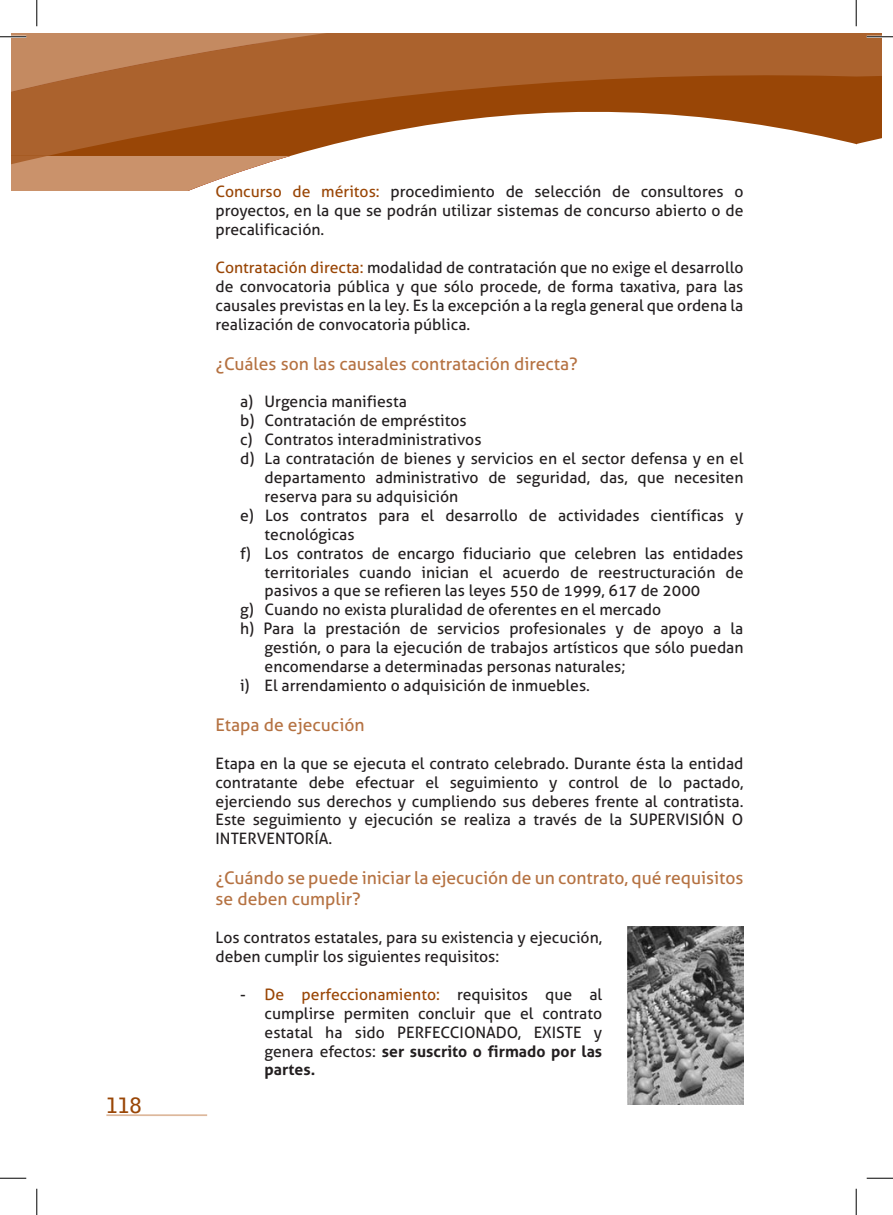
<style>
.page{position:relative;width:893px;height:1215px;background:#fff}
.page>*{position:absolute;margin:0;border:0;box-sizing:border-box;transform-origin:0 0}
.t1{font:700 21px "Bell Gothic Std";color:#994606}
.t2{font:17.5px/21px "Aller";color:#b57242}
.t3{font:15.75px/18.9px "Aller";color:#231f20;text-align:justify}
.s1{color:#994606}
.s2{font-weight:700}
</style>
<div class="page">
<svg style="left:12px;top:33px;width:843px;height:123px"></svg>
<svg style="left:12px;top:155px;width:278px;height:36px"></svg>
<hr style="left:106px;top:1114px;width:101px;height:2px;background:#ddb89c">
<img style="left:627px;top:926px;width:116px;height:178px">
<svg style="left:0;top:33px;width:376px;height:81px;background:#b37040"></svg>
<svg style="left:855px;top:33px;width:37px;height:112px"></svg>
<svg style="left:0;top:1177px;width:26px;height:1px"></svg>
<svg style="left:866px;top:1177px;width:26px;height:1px"></svg>
<svg style="left:36px;top:0;width:1px;height:26px"></svg>
<svg style="left:36px;top:1188px;width:1px;height:26px"></svg>
<svg style="left:855px;top:0;width:1px;height:26px"></svg>
<svg style="left:855px;top:1188px;width:1px;height:26px"></svg>
<h1 class="t1" style="left:106px;top:1092px;width:37px">118</h1>
<p class="t3" style="left:215px;top:182px;width:529px"><span class="s1">Concurso de méritos:</span> procedimiento de selección de consultores o proyectos, en la que se podrán utilizar sistemas de concurso abierto o de precalificación.</p>
<p class="t3" style="left:215px;top:258px;width:529px"><span class="s1">Contratación directa:</span> modalidad de contratación que no exige el desarrollo de convocatoria pública y que sólo procede, de forma taxativa, para las causales previstas en la ley. Es la excepción a la regla general que ordena la realización de convocatoria pública.</p>
<p class="t2" style="left:215px;top:353px;width:363px">¿Cuáles son las causales contratación directa?</p>
<p class="t3" style="left:240px;top:392px;width:168px">a) Urgencia manifiesta</p>
<p class="t3" style="left:240px;top:411px;width:228px">b) Contratación de empréstitos</p>
<p class="t3" style="left:240px;top:430px;width:243px">c) Contratos interadministrativos</p>
<p class="t3" style="left:240px;top:449px;width:504px">d) La contratación de bienes y servicios en el sector defensa y en el</p>
<p class="t3" style="left:264px;top:468px;width:480px">departamento administrativo de seguridad, das, que necesiten</p>
<p class="t3" style="left:264px;top:487px;width:195px">reserva para su adquisición</p>
<p class="t3" style="left:240px;top:506px;width:504px">e) Los contratos para el desarrollo de actividades científicas y</p>
<p class="t3" style="left:264px;top:524px;width:91px">tecnológicas</p>
<p class="t3" style="left:240px;top:543px;width:504px">f) Los contratos de encargo fiduciario que celebren las entidades</p>
<p class="t3" style="left:264px;top:562px;width:480px">territoriales cuando inician el acuerdo de reestructuración de</p>
<p class="t3" style="left:264px;top:581px;width:437px">pasivos a que se refieren las leyes 550 de 1999, 617 de 2000</p>
<p class="t3" style="left:240px;top:600px;width:422px">g) Cuando no exista pluralidad de oferentes en el mercado</p>
<p class="t3" style="left:240px;top:619px;width:504px">h) Para la prestación de servicios profesionales y de apoyo a la</p>
<p class="t3" style="left:264px;top:638px;width:480px">gestión, o para la ejecución de trabajos artísticos que sólo puedan</p>
<p class="t3" style="left:264px;top:657px;width:362px">encomendarse a determinadas personas naturales;</p>
<p class="t3" style="left:240px;top:676px;width:351px">i) El arrendamiento o adquisición de inmuebles.</p>
<p class="t2" style="left:215px;top:714px;width:150px">Etapa de ejecución</p>
<p class="t3" style="left:215px;top:753px;width:529px">Etapa en la que se ejecuta el contrato celebrado. Durante ésta la entidad contratante debe efectuar el seguimiento y control de lo pactado, ejerciendo sus derechos y cumpliendo sus deberes frente al contratista.<br>Este seguimiento y ejecución se realiza a través de la SUPERVISIÓN O INTERVENTORÍA.</p>
<p class="t2" style="left:215px;top:867px;width:529px">¿Cuándo se puede iniciar la ejecución de un contrato, qué requisitos se deben cumplir?</p>
<p class="t3" style="left:215px;top:928px;width:388px">Los contratos estatales, para su existencia y ejecución, deben cumplir los siguientes requisitos:</p>
<p class="t3" style="left:264px;top:984px;width:339px;text-indent:-25px">- <span class="s1">De perfeccionamiento:</span> requisitos que al cumplirse permiten concluir que el contrato estatal ha sido PERFECCIONADO, EXISTE y genera efectos: <span class="s2">ser suscrito o firmado por las partes.</span></p>
</div>
